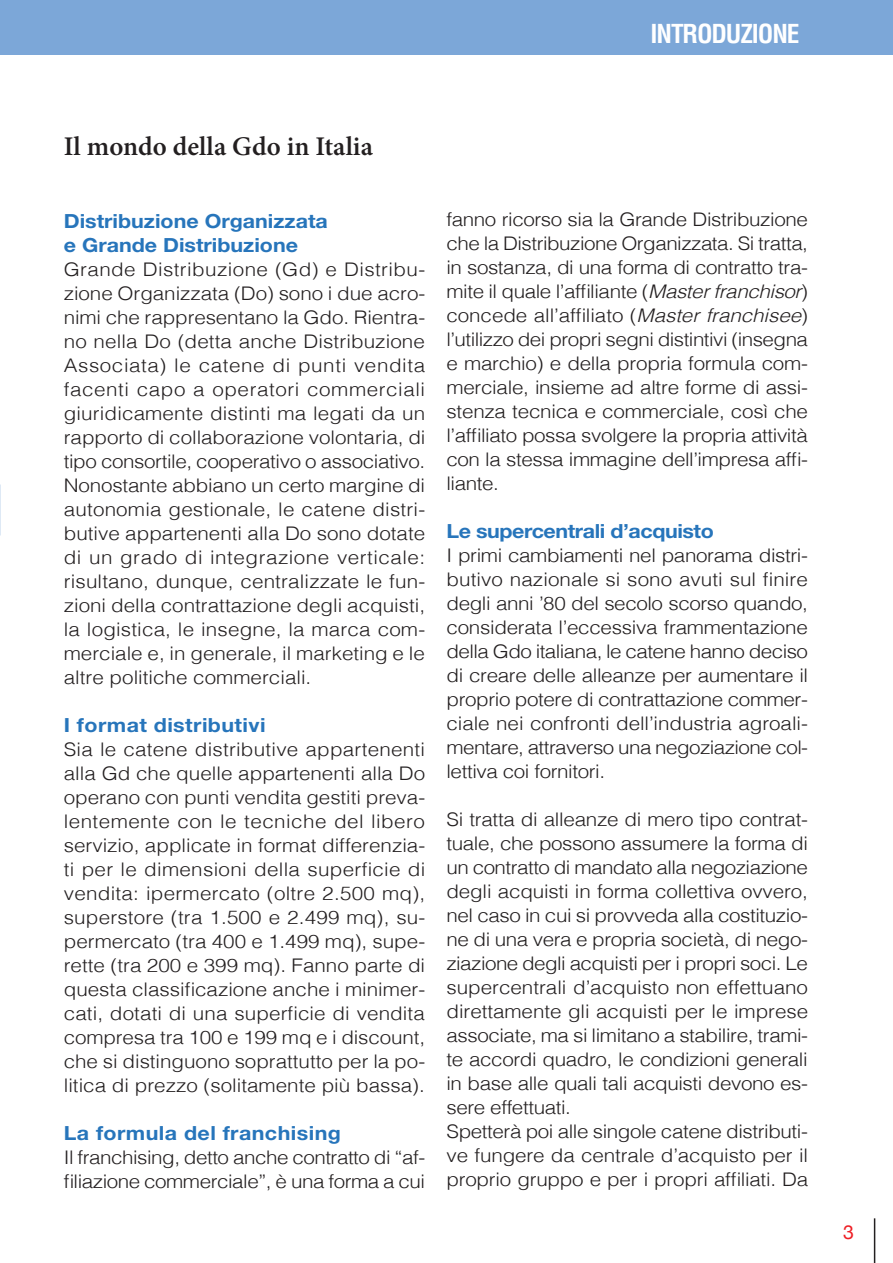
<style>
.page{position:relative;width:893px;height:1263px;background:#fff}
.page>*{position:absolute;margin:0;border:0;box-sizing:border-box;transform-origin:0 0}
.t1{font:600 27px "Minion Pro";color:#231f20}
.t2{font:700 condensed 25.5px "Helvetica";letter-spacing:-.045em;color:#fff}
.t3{font:700 19.5px/24px "Helvetica Neue";color:#2775bb;scale:1.1 1}
.t4{font:700 19.5px "Helvetica Neue";letter-spacing:.02em;color:#2775bb;scale:1.1 1}
.t5{font:700 19.5px "Helvetica Neue";letter-spacing:-.02em;color:#2775bb;scale:1.1 1}
.t6{font:19.5px "Helvetica Neue";color:#ee1e24}
.t7{font:300 18.75px/24px "Helvetica";letter-spacing:-.02em;color:#231f20;text-align:justify;scale:1.1 1}
.s1{font-style:italic}
</style>
<div class="page">
<hr style="left:874px;top:1218px;width:1px;height:45px;background:#231f20">
<div style="left:0;top:0;width:893px;height:55px;background:#7ca7d8"></div>
<h2 class="t2" style="left:651px;top:18px;width:150px">INTRODUZIONE</h2>
<h1 class="t1" style="left:64px;top:127px;width:311px">Il mondo della Gdo in Italia</h1>
<p class="t3" style="left:64px;top:208px;width:242px">Distribuzione Organizzata e Grande Distribuzione</p>
<p class="t7" style="left:64px;top:256px;width:330px">Grande Distribuzione (Gd) e Distribu&shy;zione Organizzata (Do) sono i due acro&shy;nimi che rappresentano la Gdo. Rientra&shy;no nella Do (detta anche Distribuzione Associata) le catene di punti vendita facenti capo a operatori commerciali giuridicamente distinti ma legati da un rapporto di collaborazione volontaria, di tipo consortile, cooperativo o associativo.<br>Nonostante abbiano un certo margine di autonomia gestionale, le catene distri&shy;butive appartenenti alla Do sono dotate di un grado di integrazione verticale: risultano, dunque, centralizzate le fun&shy;zioni della contrattazione degli acquisti, la logistica, le insegne, la marca com&shy;merciale e, in generale, il marketing e le altre politiche commerciali.</p>
<p class="t4" style="left:64px;top:713px;width:185px">I format distributivi</p>
<p class="t7" style="left:64px;top:736px;width:330px">Sia le catene distributive appartenenti alla Gd che quelle appartenenti alla Do operano con punti vendita gestiti preva&shy;lentemente con le tecniche del libero servizio, applicate in format differenzia&shy;ti per le dimensioni della superficie di vendita: ipermercato (oltre 2.500 mq), superstore (tra 1.500 e 2.499 mq), su&shy;permercato (tra 400 e 1.499 mq), supe&shy;rette (tra 200 e 399 mq). Fanno parte di questa classificazione anche i minimer&shy;cati, dotati di una superficie di vendita compresa tra 100 e 199 mq e i discount, che si distinguono soprattutto per la po&shy;litica di prezzo (solitamente più bassa).</p>
<p class="t4" style="left:64px;top:1121px;width:253px">La formula del franchising</p>
<p class="t7" style="left:64px;top:1144px;width:330px">Il franchising, detto anche contratto di “af&shy;filiazione commerciale”, è una forma a cui</p>
<p class="t7" style="left:446px;top:206px;width:330px">fanno ricorso sia la Grande Distribuzione che la Distribuzione Organizzata. Si tratta, in sostanza, di una forma di contratto tra&shy;mite il quale l’affiliante (<span class="s1">Master franchisor</span>) concede all’affiliato (<span class="s1">Master franchisee</span>) l’utilizzo dei propri segni distintivi (insegna e marchio) e della propria formula com&shy;merciale, insieme ad altre forme di assi&shy;stenza tecnica e commerciale, così che l’affiliato possa svolgere la propria attività con la stessa immagine dell’impresa affi&shy;liante.</p>
<p class="t5" style="left:446px;top:519px;width:244px">Le supercentrali d’acquisto</p>
<p class="t7" style="left:446px;top:542px;width:330px">I primi cambiamenti nel panorama distri&shy;butivo nazionale si sono avuti sul finire degli anni ’80 del secolo scorso quando, considerata l’eccessiva frammentazione della Gdo italiana, le catene hanno deciso di creare delle alleanze per aumentare il proprio potere di contrattazione commer&shy;ciale nei confronti dell’industria agroali&shy;mentare, attraverso una negoziazione col&shy;lettiva coi fornitori.</p>
<p class="t7" style="left:446px;top:806px;width:330px;text-align:left">Si tratta di alleanze di mero tipo contrat&shy;tuale, che possono assumere la forma di un contratto di mandato alla negoziazione degli acquisti in forma collettiva ovvero, nel caso in cui si provveda alla costituzio&shy;ne di una vera e propria società, di nego&shy;ziazione degli acquisti per i propri soci. Le supercentrali d’acquisto non effettuano direttamente gli acquisti per le imprese associate, ma si limitano a stabilire, trami&shy;te accordi quadro, le condizioni generali in base alle quali tali acquisti devono es&shy;sere effettuati.<br>Spetterà poi alle singole catene distributi&shy;ve fungere da centrale d’acquisto per il proprio gruppo e per i propri affiliati. Da</p>
<p class="t6" style="left:843px;top:1218px;width:12px">3</p>
</div>
